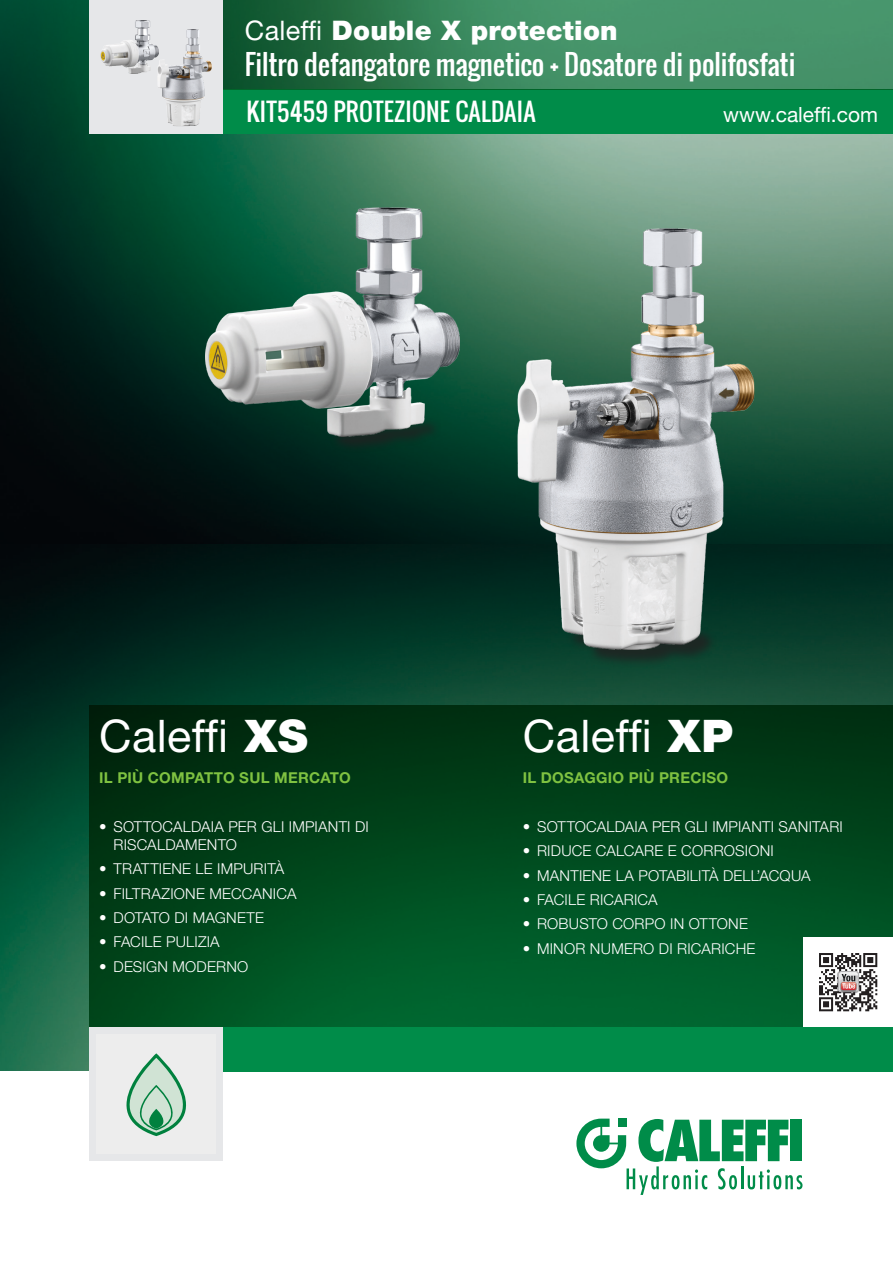
<style>
.page{position:relative;width:893px;height:1263px;background:#fff}
.page>*{position:absolute;margin:0;border:0;box-sizing:border-box;transform-origin:0 0}
.t1{font:45px "Helvetica Neue LT Std";letter-spacing:.01em;color:#fff}
.Subhead{font:27px "Oswald";letter-spacing:-.005em;color:#fff}
.Head{font:900 27px "Helvetica Neue LT Std";letter-spacing:.01em;color:#fff}
.Subhead-2{font:24px "Oswald";letter-spacing:.01em;color:#fff}
.t2{font:21px "Helvetica Neue LT Std";color:#fff}
.t3{font:300 15px/18px "Helvetica Neue LT Std";letter-spacing:.015em;color:#fff}
.Body_bullett{font:700 15px "Helvetica Neue LT Std";letter-spacing:.02em;color:#7fc241}
.s1{font-weight:400}
.s2{font-weight:900}
</style>
<div class="page">
<img style="left:0;top:0;width:893px;height:545px">
<img style="left:0;top:545px;width:893px;height:526px">
<svg style="left:576px;top:1118px;width:226px;height:77px"></svg>
<svg style="left:89px;top:705px;width:804px;height:322px;background:#00461d"></svg>
<div style="left:89px;top:89px;width:804px;height:45px;background:#008c49"></div>
<svg style="left:223px;top:0;width:670px;height:89px;background:#38845a"></svg>
<div style="left:89px;top:1027px;width:804px;height:44px;background:#008c49"></div>
<div style="left:89px;top:0;width:134px;height:134px;background:#e6e7e9"></div>
<div style="left:89px;top:1027px;width:134px;height:134px;background:#e6e7e9"></div>
<div style="left:96px;top:1034px;width:120px;height:120px;background:#ededed"></div>
<svg style="left:126px;top:1053px;width:60px;height:83px"></svg>
<div style="left:804px;top:938px;width:89px;height:89px;background:#fff"></div>
<img style="left:819px;top:953px;width:59px;height:59px">
<img style="left:837px;top:971px;width:23px;height:23px">
<div style="left:838px;top:971px;width:21px;height:21px;border:1px solid #b3b2b4;border-radius:3px"></div>
<svg style="left:838px;top:971px;width:20px;height:21px"></svg>
<img style="left:100px;top:21px;width:57px;height:52px">
<img style="left:157px;top:29px;width:55px;height:97px">
<div style="left:330px;top:418px;width:112px;height:36px;background:#231f20;opacity:.75"></div>
<img style="left:206px;top:208px;width:253px;height:228px">
<div style="left:565px;top:622px;width:153px;height:46px;background:#231f20;opacity:.75"></div>
<img style="left:517px;top:228px;width:237px;height:422px">
<p class="Head" style="left:245px;top:15px;width:374px"><span class="s1">Caleffi</span> Double X protection</p>
<p class="Subhead" style="left:245px;top:44px;width:552px">Filtro defangatore magnetico + Dosatore di polifosfati</p>
<p class="Subhead-2" style="left:247px;top:94px;width:291px">KIT5459 PROTEZIONE CALDAIA</p>
<p class="t2" style="left:723px;top:102px;width:156px">www.caleffi.com</p>
<p class="t1" style="left:99px;top:709px;width:210px">Caleffi <span class="s2">XS</span></p>
<p class="t1" style="left:523px;top:709px;width:212px">Caleffi <span class="s2">XP</span></p>
<p class="Body_bullett" style="left:99px;top:768px;width:253px">IL PIÙ COMPATTO SUL MERCATO</p>
<p class="Body_bullett" style="left:523px;top:768px;width:207px">IL DOSAGGIO PIÙ PRECISO</p>
<p class="t3" style="left:114px;top:817px;width:257px;text-indent:-14px">• SOTTOCALDAIA PER GLI IMPIANTI DI<br>RISCALDAMENTO</p>
<p class="t3" style="left:99px;top:859px;width:186px">• TRATTIENE LE IMPURITÀ</p>
<p class="t3" style="left:99px;top:884px;width:199px">• FILTRAZIONE MECCANICA</p>
<p class="t3" style="left:99px;top:908px;width:166px">• DOTATO DI MAGNETE</p>
<p class="t3" style="left:99px;top:933px;width:122px">• FACILE PULIZIA</p>
<p class="t3" style="left:99px;top:957px;width:151px">• DESIGN MODERNO</p>
<p class="t3" style="left:523px;top:817px;width:322px">• SOTTOCALDAIA PER GLI IMPIANTI SANITARI</p>
<p class="t3" style="left:523px;top:841px;width:253px">• RIDUCE CALCARE E CORROSIONI</p>
<p class="t3" style="left:523px;top:866px;width:289px">• MANTIENE LA POTABILITÀ DELL’ACQUA</p>
<p class="t3" style="left:523px;top:890px;width:136px">• FACILE RICARICA</p>
<p class="t3" style="left:523px;top:915px;width:227px">• ROBUSTO CORPO IN OTTONE</p>
<p class="t3" style="left:523px;top:939px;width:234px">• MINOR NUMERO DI RICARICHE</p>
</div>
